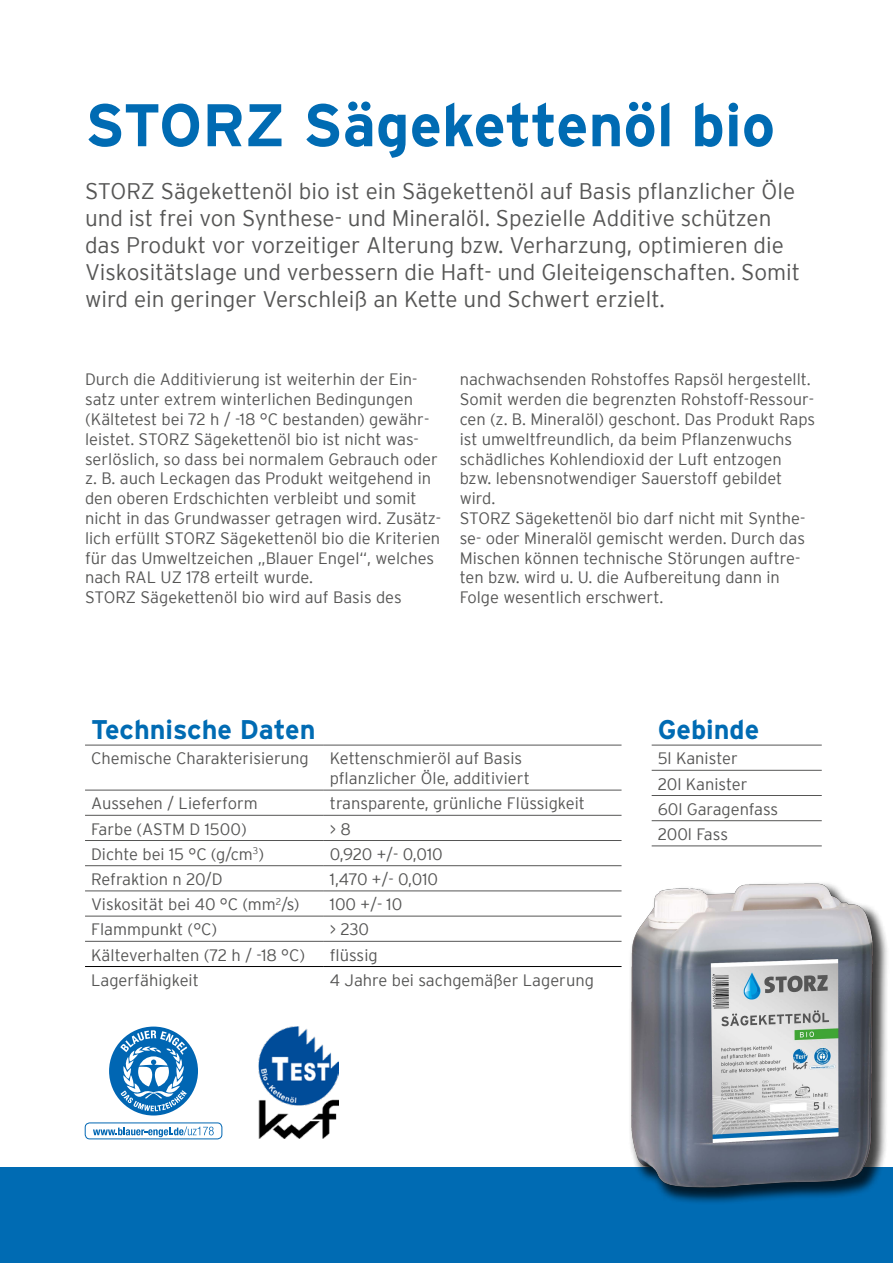
<style>
.page{position:relative;width:893px;height:1263px;background:#fff}
.page>*{position:absolute;margin:0;border:0;box-sizing:border-box;transform-origin:0 0}
.t1{font:700 60px "Interstate";color:#006bb3}
.t2{font:700 27px "Interstate";color:#006bb3}
.t3{font:300 22.5px/27px "Interstate";color:#565655}
.t4{font:300 16.5px/19.8px "Interstate";color:#565655}
</style>
<div class="page">
<div style="left:0;top:1167px;width:893px;height:96px;background:#006bb3"></div>
<hr style="left:85px;top:815px;width:239px;height:1px;background:#565655">
<hr style="left:324px;top:815px;width:297px;height:1px;background:#565655">
<hr style="left:85px;top:966px;width:239px;height:1px;background:#000">
<hr style="left:324px;top:966px;width:297px;height:1px;background:#000">
<hr style="left:85px;top:745px;width:239px;height:1px;background:#565655">
<hr style="left:324px;top:745px;width:297px;height:1px;background:#565655">
<hr style="left:85px;top:790px;width:239px;height:1px;background:#565655">
<hr style="left:324px;top:790px;width:297px;height:1px;background:#565655">
<hr style="left:85px;top:840px;width:239px;height:1px;background:#565655">
<hr style="left:324px;top:840px;width:297px;height:1px;background:#565655">
<hr style="left:85px;top:865px;width:239px;height:1px;background:#565655">
<hr style="left:324px;top:865px;width:297px;height:1px;background:#565655">
<hr style="left:85px;top:890px;width:239px;height:1px;background:#565655">
<hr style="left:324px;top:890px;width:297px;height:1px;background:#565655">
<hr style="left:85px;top:916px;width:239px;height:1px;background:#565655">
<hr style="left:324px;top:916px;width:297px;height:1px;background:#565655">
<hr style="left:85px;top:941px;width:239px;height:1px;background:#565655">
<hr style="left:324px;top:941px;width:297px;height:1px;background:#565655">
<hr style="left:652px;top:745px;width:170px;height:1px;background:#565655">
<hr style="left:652px;top:770px;width:170px;height:1px;background:#565655">
<hr style="left:652px;top:795px;width:170px;height:1px;background:#565655">
<img style="left:604px;top:814px;width:284px;height:389px">
<svg style="left:109px;top:1026px;width:89px;height:89px"></svg>
<div style="left:85px;top:1123px;width:137px;height:16px;border:1px solid #0066b3;border-radius:5px"></div>
<svg style="left:93px;top:1126px;width:121px;height:11px"></svg>
<img style="left:259px;top:1026px;width:79px;height:113px">
<h1 class="t1" style="left:85px;top:92px;width:691px">STORZ Sägekettenöl bio</h1>
<p class="t3" style="left:85px;top:177px;width:717px">STORZ Sägekettenöl bio ist ein Sägekettenöl auf Basis pflanzlicher Öle und ist frei von Synthese- und Mineralöl. Spezielle Additive schützen das Produkt vor vorzeitiger Alterung bzw. Verharzung, optimieren die Viskositätslage und verbessern die Haft- und Gleiteigenschaften. Somit wird ein geringer Verschleiß an Kette und Schwert erzielt.</p>
<p class="t4" style="left:85px;top:369px;width:358px">Durch die Additivierung ist weiterhin der Ein&shy;satz unter extrem winterlichen Bedingungen (Kältetest bei 72 h / -18 °C bestanden) gewähr&shy;leistet. STORZ Sägekettenöl bio ist nicht was&shy;serlöslich, so dass bei normalem Gebrauch oder z. B. auch Leckagen das Produkt weitgehend in den oberen Erdschichten verbleibt und somit nicht in das Grundwasser getragen wird. Zusätz&shy;lich erfüllt STORZ Sägekettenöl bio die Kriterien für das Umweltzeichen „Blauer Engel“, welches nach RAL UZ 178 erteilt wurde.<br>STORZ Sägekettenöl bio wird auf Basis des</p>
<p class="t4" style="left:460px;top:369px;width:357px">nachwachsenden Rohstoffes Rapsöl hergestellt.<br>Somit werden die begrenzten Rohstoff-Ressour&shy;cen (z. B. Mineralöl) geschont. Das Produkt Raps ist umweltfreundlich, da beim Pflanzenwuchs schädliches Kohlendioxid der Luft entzogen bzw. lebensnotwendiger Sauerstoff gebildet wird.<br>STORZ Sägekettenöl bio darf nicht mit Synthe&shy;se- oder Mineralöl gemischt werden. Durch das Mischen können technische Störungen auftre&shy;ten bzw. wird u. U. die Aufbereitung dann in Folge wesentlich erschwert.</p>
<h2 class="t2" style="left:91px;top:714px;width:226px">Technische Daten</h2>
<p class="t4" style="left:91px;top:748px;width:219px">Chemische Charakterisierung</p>
<p class="t4" style="left:330px;top:748px;width:201px">Kettenschmieröl auf Basis pflanzlicher Öle, additiviert</p>
<p class="t4" style="left:91px;top:793px;width:168px">Aussehen / Lieferform</p>
<p class="t4" style="left:330px;top:793px;width:257px">transparente, grünliche Flüssigkeit</p>
<p class="t4" style="left:91px;top:819px;width:157px">Farbe (ASTM D 1500)</p>
<p class="t4" style="left:330px;top:819px;width:23px">&gt; 8</p>
<p class="t4" style="left:91px;top:844px;width:175px">Dichte bei 15 °C (g/cm<sup>3</sup>)</p>
<p class="t4" style="left:330px;top:844px;width:114px">0,920 +/- 0,010</p>
<p class="t4" style="left:91px;top:869px;width:133px">Refraktion n 20/D</p>
<p class="t4" style="left:330px;top:869px;width:110px">1,470 +/- 0,010</p>
<p class="t4" style="left:91px;top:894px;width:210px">Viskosität bei 40 °C (mm<sup>2</sup>/s)</p>
<p class="t4" style="left:330px;top:894px;width:74px">100 +/- 10</p>
<p class="t4" style="left:91px;top:919px;width:128px">Flammpunkt (°C)</p>
<p class="t4" style="left:330px;top:919px;width:41px">&gt; 230</p>
<p class="t4" style="left:91px;top:945px;width:216px">Kälteverhalten (72 h / -18 °C)</p>
<p class="t4" style="left:330px;top:945px;width:49px">flüssig</p>
<p class="t4" style="left:91px;top:970px;width:109px">Lagerfähigkeit</p>
<p class="t4" style="left:330px;top:970px;width:266px">4 Jahre bei sachgemäßer Lagerung</p>
<h2 class="t2" style="left:658px;top:714px;width:103px">Gebinde</h2>
<p class="t4" style="left:658px;top:746px;width:122px;line-height:25.2px">5l Kanister<br>20l Kanister<br>60l Garagenfass<br>200l Fass</p>
</div>
